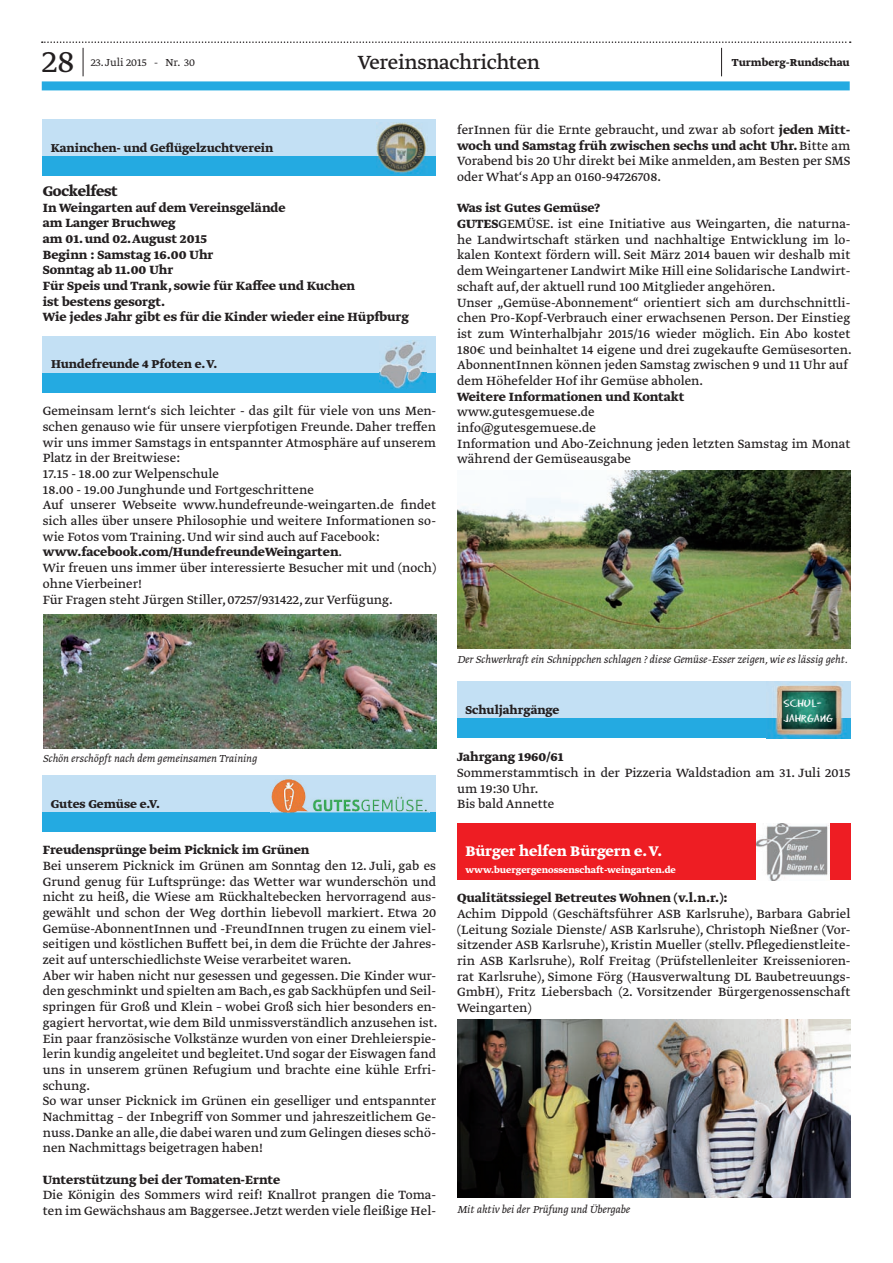
<style>
.page{position:relative;width:893px;height:1263px;background:#fff}
.page>*{position:absolute;margin:0;border:0;box-sizing:border-box;transform-origin:0 0}
.t1{font:300 36px "Greta Text Std";color:#231f20}
.t2{font:22.5px "Greta Text Std";letter-spacing:-.015em;color:#231f20}
.t3{font:700 16.5px "Greta Text Std";color:#fff}
.t4{font:700 16.5px "Greta Text Std";letter-spacing:-.02em;color:#231f20}
.t5{font:14.1px/15.8px "Greta Text Std Regular Min";color:#231f20}
.t6{font:700 14.1px/15.8px "Greta Text Std";color:#231f20}
.t7{font:700 13.5px "Greta Text Std";color:#231f20}
.t8{font:italic 300 12px "Greta Text Std";color:#231f20}
.t9{font:700 12px "Greta Text Std";color:#231f20}
.t10{font:300 12px "Greta Text Std";color:#231f20}
.t11{font:12px/14.4px "Eraser Dust";color:#fff}
.t12{font:700 10.5px "Greta Text Std";color:#fff}
.s1{font-family:"Greta Text Std Regular Min";font-weight:400}
.s2{font-family:"Greta Text Std";font-weight:700}
</style>
<div class="page">
<div style="left:42px;top:81px;width:808px;height:9px;background:#24aae1"></div>
<svg style="left:42px;top:41px;width:809px;height:35px"></svg>
<div style="left:43px;top:119px;width:393px;height:57px;background:#c3e0f4"></div>
<div style="left:43px;top:156px;width:393px;height:20px;background:#24aae1"></div>
<img style="left:376px;top:122px;width:51px;height:52px">
<div style="left:43px;top:336px;width:393px;height:57px;background:#c3e0f4"></div>
<div style="left:43px;top:373px;width:393px;height:20px;background:#24aae1"></div>
<img style="left:379px;top:340px;width:48px;height:49px">
<img style="left:43px;top:615px;width:394px;height:133px">
<div style="left:43px;top:775px;width:393px;height:57px;background:#c3e0f4"></div>
<div style="left:43px;top:812px;width:393px;height:20px;background:#24aae1"></div>
<img style="left:271px;top:779px;width:159px;height:34px">
<img style="left:457px;top:471px;width:393px;height:177px">
<div style="left:457px;top:681px;width:393px;height:57px;background:#c3e0f4"></div>
<div style="left:457px;top:718px;width:393px;height:20px;background:#24aae1"></div>
<img style="left:774px;top:685px;width:72px;height:53px">
<div style="left:457px;top:823px;width:393px;height:57px;background:#ee1d23"></div>
<img style="left:756px;top:823px;width:74px;height:57px">
<img style="left:457px;top:1019px;width:393px;height:178px">
<h1 class="t1" style="left:42px;top:41px;width:34px">28</h1>
<p class="t10" style="left:91px;top:56px;width:106px">23. Juli 2015 - Nr. 30</p>
<p class="t9" style="left:732px;top:56px;width:119px">Turmberg-Rundschau</p>
<h2 class="t2" style="left:358px;top:49px;width:184px">Vereinsnachrichten</h2>
<p class="t7" style="left:51px;top:140px;width:224px">Kaninchen- und Geflügelzuchtverein</p>
<p class="t4" style="left:43px;top:181px;width:76px">Gockelfest</p>
<p class="t6" style="left:43px;top:200px;width:368px">In Weingarten auf dem Vereinsgelände<br>am Langer Bruchweg<br>am 01. und 02. August 2015<br>Beginn : Samstag 16.00 Uhr<br>Sonntag ab 11.00 Uhr<br>Fü r Speis und Trank, sowie fü r Kaffee und Kuchen<br>ist bestens gesorgt.<br>Wie jedes Jahr gibt es fü r die Kinder wieder eine Hü pfburg</p>
<p class="t7" style="left:51px;top:356px;width:168px">Hundefreunde 4 Pfoten e. V.</p>
<p class="t5" style="left:43px;top:404px;width:395px">Gemeinsam lernt‘s sich leichter - das gilt fü r viele von uns Men&shy;schen genauso wie fü r unsere vierpfotigen Freunde. Daher treffen wir uns immer Samstags in entspannter Atmosphäre auf unserem Platz in der Breitwiese:<br>17.15 - 18.00 zur Welpenschule<br>18.00 - 19.00 Junghunde und Fortgeschrittene<br>Auf unserer Webseite www.hundefreunde-weingarten.de findet sich alles ü ber unsere Philosophie und weitere Informationen so&shy;wie Fotos vom Training. Und wir sind auch auf Facebook:</p>
<p class="t6" style="left:43px;top:545px;width:301px">www.facebook.com/HundefreundeWeingarten<span class="s1">.</span></p>
<p class="t5" style="left:43px;top:561px;width:395px">Wir freuen uns immer ü ber interessierte Besucher mit und (noch) ohne Vierbeiner!<br>Fü r Fragen steht Jü rgen Stiller, 07257/931422, zur Verfü gung.</p>
<p class="t8" style="left:43px;top:751px;width:216px">Schön erschöpft nach dem gemeinsamen Training</p>
<p class="t7" style="left:51px;top:796px;width:111px">Gutes Gemüse e.V.</p>
<p class="t6" style="left:43px;top:843px;width:268px">Freudensprü nge beim Picknick im Grü nen</p>
<p class="t5" style="left:43px;top:859px;width:396px">Bei unserem Picknick im Grü nen am Sonntag den 12. Juli, gab es Grund genug fü r Luftsprü nge: das Wetter war wunderschön und nicht zu heiß, die Wiese am Rü ckhaltebecken hervorragend aus&shy;gewählt und schon der Weg dorthin liebevoll markiert. Etwa 20<br>Gemü se-AbonnentInnen und -FreundInnen trugen zu einem viel&shy;seitigen und köstlichen Buffett bei, in dem die Frü chte der Jahres&shy;zeit auf unterschiedlichste Weise verarbeitet waren.<br>Aber wir haben nicht nur gesessen und gegessen. Die Kinder wur&shy;den geschminkt und spielten am Bach, es gab Sackhü pfen und Seil&shy;springen fü r Groß und Klein – wobei Groß sich hier besonders en&shy;gagiert hervortat, wie dem Bild unmissverständlich anzusehen ist.<br>Ein paar französische Volkstänze wurden von einer Drehleierspie&shy;lerin kundig angeleitet und begleitet. Und sogar der Eiswagen fand uns in unserem grü nen Refugium und brachte eine kü hle Erfri&shy;schung.<br>So war unser Picknick im Grü nen ein geselliger und entspannter Nachmittag – der Inbegriff von Sommer und jahreszeitlichem Ge&shy;nuss. Danke an alle, die dabei waren und zum Gelingen dieses schö&shy;nen Nachmittags beigetragen haben!</p>
<p class="t6" style="left:43px;top:1172px;width:239px">Unterstü tzung bei der Tomaten-Ernte</p>
<p class="t5" style="left:43px;top:1188px;width:395px">Die Königin des Sommers wird reif! Knallrot prangen die Toma&shy;ten im Gewächshaus am Baggersee. Jetzt werden viele fleißige Hel-</p>
<p class="t5" style="left:457px;top:123px;width:395px">ferInnen fü r die Ernte gebraucht, und zwar ab sofort <span class="s2">jeden Mitt-</span></p>
<p class="t6" style="left:457px;top:138px;width:395px">woch und Samstag frü h zwischen sechs und acht Uhr. <span class="s1">Bitte am</span></p>
<p class="t5" style="left:457px;top:154px;width:395px">Vorabend bis 20 Uhr direkt bei Mike anmelden, am Besten per SMS oder What‘s App an 0160-94726708.</p>
<p class="t6" style="left:457px;top:201px;width:145px">Was ist Gutes Gemü se?</p>
<p class="t5" style="left:457px;top:217px;width:396px"><span class="s2">GUTES</span>GEMÜSE. ist eine Initiative aus Weingarten, die naturna&shy;he Landwirtschaft stärken und nachhaltige Entwicklung im lo&shy;kalen Kontext fördern will. Seit März 2014 bauen wir deshalb mit dem Weingartener Landwirt Mike Hill eine Solidarische Landwirt&shy;schaft auf, der aktuell rund 100 Mitglieder angehören.<br>Unser „Gemü se-Abonnement“ orientiert sich am durchschnittli&shy;chen Pro-Kopf-Verbrauch einer erwachsenen Person. Der Einstieg ist zum Winterhalbjahr 2015/16 wieder möglich. Ein Abo kostet 180€ und beinhaltet 14 eigene und drei zugekaufte Gemü sesorten.<br>AbonnentInnen können jeden Samstag zwischen 9 und 11 Uhr auf dem Höhefelder Hof ihr Gemü se abholen.</p>
<p class="t6" style="left:457px;top:389px;width:229px">Weitere Informationen und Kontakt</p>
<p class="t5" style="left:457px;top:405px;width:395px">www.gutesgemuese.de<br>info@gutesgemuese.de<br>Information und Abo-Zeichnung jeden letzten Samstag im Monat während der Gemü seausgabe</p>
<p class="t8" style="left:457px;top:652px;width:392px">Der Schwerkraft ein Schnippchen schlagen ? diese Gemü se-Esser zeigen, wie es lässig geht.</p>
<p class="t7" style="left:465px;top:702px;width:96px">Schuljahrgänge</p>
<p class="t11" style="left:783px;top:696px;width:51px">SCHUL-<br>JAHRGANG</p>
<p class="t6" style="left:457px;top:750px;width:108px">Jahrgang 1960/61</p>
<p class="t5" style="left:457px;top:765px;width:395px">Sommerstammtisch in der Pizzeria Waldstadion am 31. Juli 2015 um 19:30 Uhr.<br>Bis bald Annette</p>
<p class="t3" style="left:465px;top:841px;width:198px">Bürger helfen Bürgern e. V.</p>
<p class="t12" style="left:465px;top:863px;width:212px">www.buergergenossenschaft-weingarten.de</p>
<p class="t6" style="left:457px;top:891px;width:272px">Qualitätssiegel Betreutes Wohnen (v.l.n.r.):</p>
<p class="t5" style="left:457px;top:906px;width:395px;text-align:justify">Achim Dippold (Geschäftsfü hrer ASB Karlsruhe), Barbara Gabriel (Leitung Soziale Dienste/ ASB Karlsruhe), Christoph Nießner (Vor&shy;sitzender ASB Karlsruhe), Kristin Mueller (stellv. Pflegedienstleite&shy;rin ASB Karlsruhe), Rolf Freitag (Prü fstellenleiter Kreissenioren&shy;rat Karlsruhe), Simone Förg (Hausverwaltung DL Baubetreuungs-GmbH), Fritz Liebersbach (2. Vorsitzender Bü rgergenossenschaft Weingarten)</p>
<p class="t8" style="left:457px;top:1203px;width:175px">Mit aktiv bei der Prü fung und Übergabe</p>
</div>
